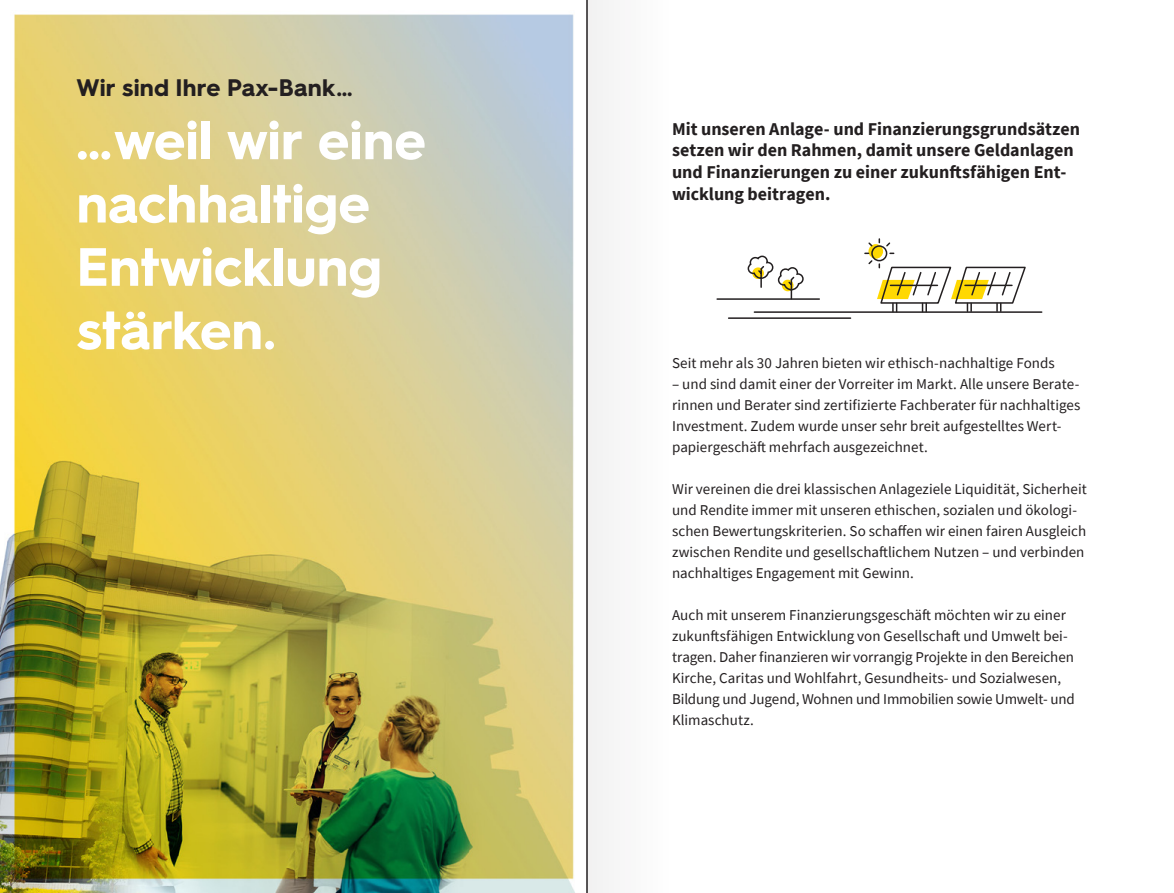
<style>
.page{position:relative;width:1174px;height:893px;background:#fff}
.page>*{position:absolute;margin:0;border:0;box-sizing:border-box;transform-origin:0 0}
.t1{font:700 54px/63.3px "PAX Hurme";color:#fff}
.t2{font:700 24px "PAX Hurme";letter-spacing:.005em;color:#231f20}
.t3{font:700 18px/21.6px "Source Sans Pro";color:#231f20}
.t4{font:15px/21px "Source Sans Pro";color:#231f20}
</style>
<div class="page">
<img style="left:0;top:0;width:587px;height:893px">
<hr style="left:728px;top:317px;width:122px;height:2px;background:#231f20">
<hr style="left:754px;top:311px;width:287px;height:2px;background:#231f20">
<svg style="left:716px;top:238px;width:311px;height:75px"></svg>
<div style="left:587px;top:0;width:128px;height:893px;background:#fafafa"></div>
<h2 class="t2" style="left:77px;top:71px;width:277px">Wir sind Ihre Pax-Bank…</h2>
<h1 class="t1" style="left:77px;top:105px;width:351px">…weil wir eine nachhaltige<br>Entwicklung stärken.</h1>
<p class="t3" style="left:672px;top:118px;width:409px">Mit unseren Anlage- und Finanzierungsgrundsätzen setzen wir den Rahmen, damit unsere Geldanlagen und Finanzierungen zu einer zukunftsfähigen Ent&shy;wicklung beitragen.</p>
<p class="t4" style="left:672px;top:353px;width:384px">Seit mehr als 30 Jahren bieten wir ethisch-nachhaltige Fonds</p>
<p class="t4" style="left:672px;top:374px;width:410px">– und sind damit einer der Vorreiter im Markt. Alle unsere Berate&shy;rinnen und Berater sind zertifizierte Fachberater für nachhaltiges Investment. Zudem wurde unser sehr breit aufgestelltes Wert&shy;papiergeschäft mehrfach ausgezeichnet.</p>
<p class="t4" style="left:672px;top:479px;width:416px">Wir vereinen die drei klassischen Anlageziele Liquidität, Sicherheit und Rendite immer mit unseren ethischen, sozialen und ökologi&shy;schen Bewertungskriterien. So schaffen wir einen fairen Ausgleich zwischen Rendite und gesellschaftlichem Nutzen – und verbinden nachhaltiges Engagement mit Gewinn.</p>
<p class="t4" style="left:672px;top:605px;width:404px">Auch mit unserem Finanzierungsgeschäft möchten wir zu einer zukunftsfähigen Entwicklung von Gesellschaft und Umwelt bei&shy;tragen. Daher finanzieren wir vorrangig Projekte in den Bereichen Kirche, Caritas und Wohlfahrt, Gesundheits- und Sozialwesen, Bildung und Jugend, Wohnen und Immobilien sowie Umwelt- und Klimaschutz.</p>
</div>
